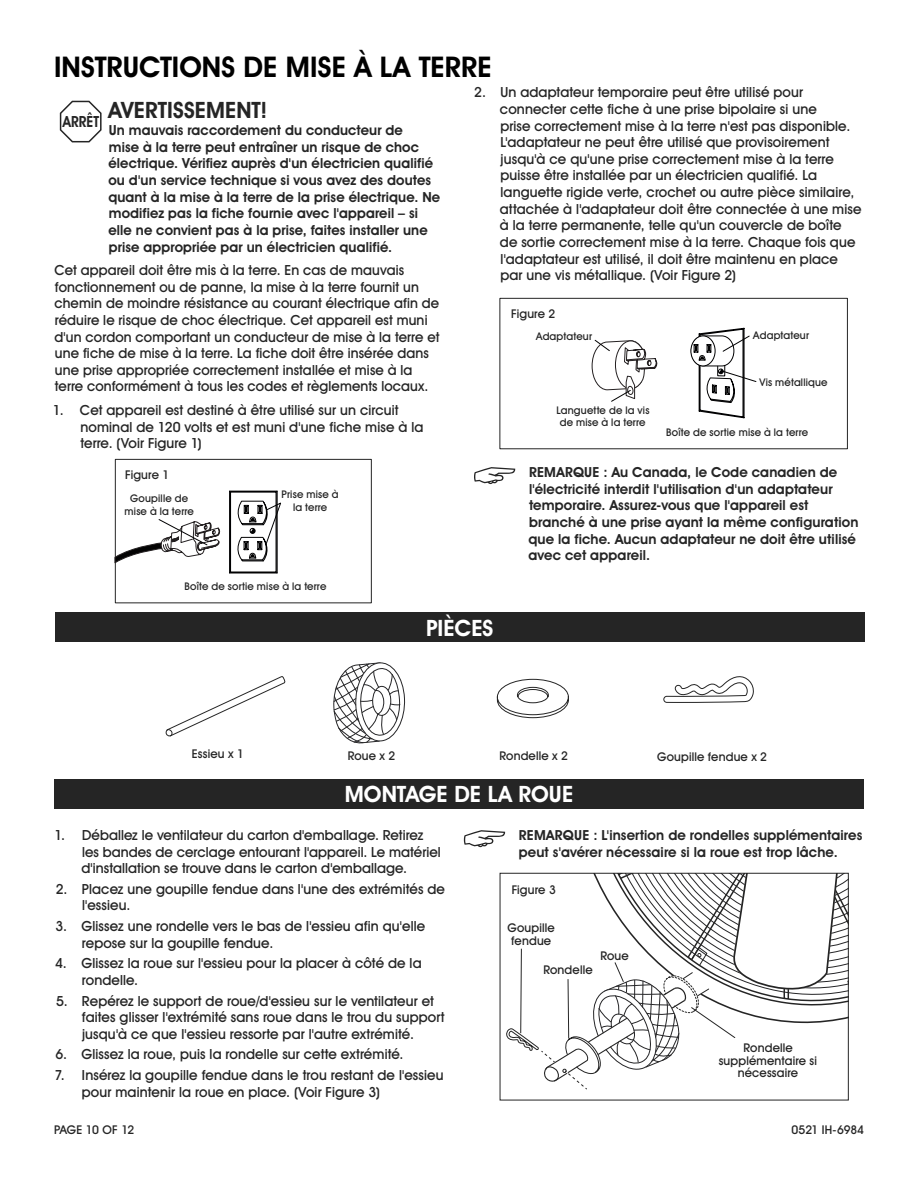
<style>
.page{position:relative;width:918px;height:1188px;background:#fff}
.page>*{position:absolute;margin:0;border:0;box-sizing:border-box;transform-origin:0 0}
.t1{font:700 28.5px "Uline Two Knine";letter-spacing:.005em;color:#000}
.t2{font:700 22.5px "Uline Two Knine";color:#fff}
.t3{font:700 22.5px "Uline Two Knine";letter-spacing:.005em;color:#252525}
.t4{font:13.8px/16.6px "Uline Two Knine";letter-spacing:.01em;color:#252525}
.t5{font:700 13.8px/16.6px "Uline Two Knine";letter-spacing:.01em;color:#252525}
.t6{font:12px/12.8px "Uline Two Knine";letter-spacing:.015em;color:#252525;text-align:center}
.t7{font:12px "Uline Two Knine";letter-spacing:-.015em;color:#252525}
.t8{font:12px "Uline Two Knine";letter-spacing:-.02em;color:#252525}
.t9{font:10.5px/12.6px "Uline Two Knine";letter-spacing:.02em;color:#252525;text-align:center}
</style>
<div class="page">
<svg style="left:60px;top:101px;width:42px;height:41px"></svg>
<svg style="left:474px;top:467px;width:41px;height:17px"></svg>
<div style="left:115px;top:459px;width:257px;height:144px;border:1px solid #252525"></div>
<svg style="left:115px;top:489px;width:166px;height:85px"></svg>
<div style="left:500px;top:298px;width:348px;height:151px;border:1px solid #252525"></div>
<svg style="left:691px;top:327px;width:66px;height:92px"></svg>
<svg style="left:591px;top:339px;width:67px;height:63px"></svg>
<div style="left:55px;top:612px;width:810px;height:30px;background:#252525"></div>
<svg style="left:663px;top:676px;width:91px;height:27px"></svg>
<svg style="left:165px;top:676px;width:121px;height:61px"></svg>
<svg style="left:333px;top:662px;width:73px;height:82px"></svg>
<svg style="left:496px;top:678px;width:73px;height:41px"></svg>
<div style="left:54px;top:779px;width:810px;height:30px;background:#252525"></div>
<svg style="left:464px;top:830px;width:41px;height:17px"></svg>
<svg style="left:506px;top:873px;width:342px;height:217px"></svg>
<h1 class="t1" style="left:54px;top:49px;width:439px">INSTRUCTIONS DE MISE À LA TERRE</h1>
<h2 class="t3" style="left:63px;top:97px;width:206px"><sub>ARRÊT</sub> AVERTISSEMENT!</h2>
<p class="t5" style="left:108px;top:122px;width:333px">Un mauvais raccordement du conducteur de<br>mise à la terre peut entraîner un risque de choc électrique. Vérifiez auprès d'un électricien qualifié ou d'un service technique si vous avez des doutes quant à la mise à la terre de la prise électrique. Ne modifiez pas la fiche fournie avec l'appareil – si elle ne convient pas à la prise, faites installer une prise appropriée par un électricien qualifié.</p>
<p class="t4" style="left:54px;top:262px;width:387px">Cet appareil doit être mis à la terre. En cas de mauvais fonctionnement ou de panne, la mise à la terre fournit un chemin de moindre résistance au courant électrique afin de réduire le risque de choc électrique. Cet appareil est muni d'un cordon comportant un conducteur de mise à la terre et une fiche de mise à la terre. La fiche doit être insérée dans une prise appropriée correctement installée et mise à la terre conformément à tous les codes et règlements locaux.</p>
<p class="t4" style="left:80px;top:402px;width:345px;text-indent:-27px">1. Cet appareil est destiné à être utilisé sur un circuit nominal de 120 volts et est muni d'une fiche mise à la terre. (Voir Figure 1)</p>
<p class="t6" style="left:125px;top:469px;width:46px">Figure 1</p>
<p class="t9" style="left:125px;top:492px;width:71px">Goupille de mise à la terre</p>
<p class="t9" style="left:282px;top:488px;width:58px">Prise mise à la terre</p>
<p class="t9" style="left:185px;top:579px;width:143px">Boîte de sortie mise à la terre</p>
<p class="t4" style="left:500px;top:84px;width:363px;text-indent:-26px">2. Un adaptateur temporaire peut être utilisé pour connecter cette fiche à une prise bipolaire si une<br>prise correctement mise à la terre n'est pas disponible.<br>L'adaptateur ne peut être utilisé que provisoirement jusqu'à ce qu'une prise correctement mise à la terre puisse être installée par un électricien qualifié. La languette rigide verte, crochet ou autre pièce similaire, attachée à l'adaptateur doit être connectée à une mise à la terre permanente, telle qu'un couvercle de boîte de sortie correctement mise à la terre. Chaque fois que l'adaptateur est utilisé, il doit être maintenu en place par une vis métallique. (Voir Figure 2)</p>
<p class="t6" style="left:511px;top:308px;width:46px">Figure 2</p>
<p class="t9" style="left:536px;top:330px;width:57px">Adaptateur</p>
<p class="t9" style="left:556px;top:404px;width:95px">Languette de la vis de mise à la terre</p>
<p class="t9" style="left:753px;top:328px;width:57px">Adaptateur</p>
<p class="t9" style="left:760px;top:376px;width:70px">Vis métallique</p>
<p class="t9" style="left:666px;top:426px;width:143px">Boîte de sortie mise à la terre</p>
<p class="t5" style="left:528px;top:464px;width:332px">REMARQUE : Au Canada, le Code canadien de l'électricité interdit l'utilisation d'un adaptateur temporaire. Assurez-vous que l'appareil est branché à une prise ayant la même configuration que la fiche. Aucun adaptateur ne doit être utilisé avec cet appareil.</p>
<h2 class="t2" style="left:426px;top:614px;width:69px">PIÈCES</h2>
<p class="t6" style="left:192px;top:747px;width:53px">Essieu x 1</p>
<p class="t6" style="left:348px;top:749px;width:49px">Roue x 2</p>
<p class="t6" style="left:499px;top:749px;width:70px">Rondelle x 2</p>
<p class="t6" style="left:657px;top:751px;width:111px">Goupille fendue x 2</p>
<h2 class="t2" style="left:345px;top:781px;width:230px">MONTAGE DE LA ROUE</h2>
<p class="t4" style="left:81px;top:827px;width:361px;text-indent:-27px">1. Déballez le ventilateur du carton d'emballage. Retirez les bandes de cerclage entourant l'appareil. Le matériel d'installation se trouve dans le carton d'emballage.</p>
<p class="t4" style="left:82px;top:881px;width:364px;text-indent:-26px">2. Placez une goupille fendue dans l'une des extrémités de l'essieu.</p>
<p class="t4" style="left:82px;top:918px;width:345px;text-indent:-26px">3. Glissez une rondelle vers le bas de l'essieu afin qu'elle repose sur la goupille fendue.</p>
<p class="t4" style="left:82px;top:955px;width:341px;text-indent:-27px">4. Glissez la roue sur l'essieu pour la placer à côté de la rondelle.</p>
<p class="t4" style="left:82px;top:992px;width:364px;text-indent:-26px">5. Repérez le support de roue/d'essieu sur le ventilateur et faites glisser l'extrémité sans roue dans le trou du support jusqu'à ce que l'essieu ressorte par l'autre extrémité.</p>
<p class="t4" style="left:56px;top:1046px;width:350px">6. Glissez la roue, puis la rondelle sur cette extrémité.</p>
<p class="t4" style="left:82px;top:1067px;width:363px;text-indent:-27px">7. Insérez la goupille fendue dans le trou restant de l'essieu pour maintenir la roue en place. (Voir Figure 3)</p>
<p class="t5" style="left:519px;top:827px;width:345px">REMARQUE : L'insertion de rondelles supplémentaires peut s'avérer nécessaire si la roue est trop lâche.</p>
<p class="t6" style="left:512px;top:884px;width:46px">Figure 3</p>
<p class="t6" style="left:507px;top:921px;width:49px">Goupille fendue</p>
<p class="t6" style="left:600px;top:949px;width:30px">Roue</p>
<p class="t6" style="left:543px;top:964px;width:51px">Rondelle</p>
<p class="t6" style="left:719px;top:1041px;width:100px">Rondelle supplémentaire si nécessaire</p>
<p class="t8" style="left:54px;top:1122px;width:82px">PAGE 10 OF 12</p>
<p class="t7" style="left:792px;top:1122px;width:74px">0521 IH-6984</p>
</div>
